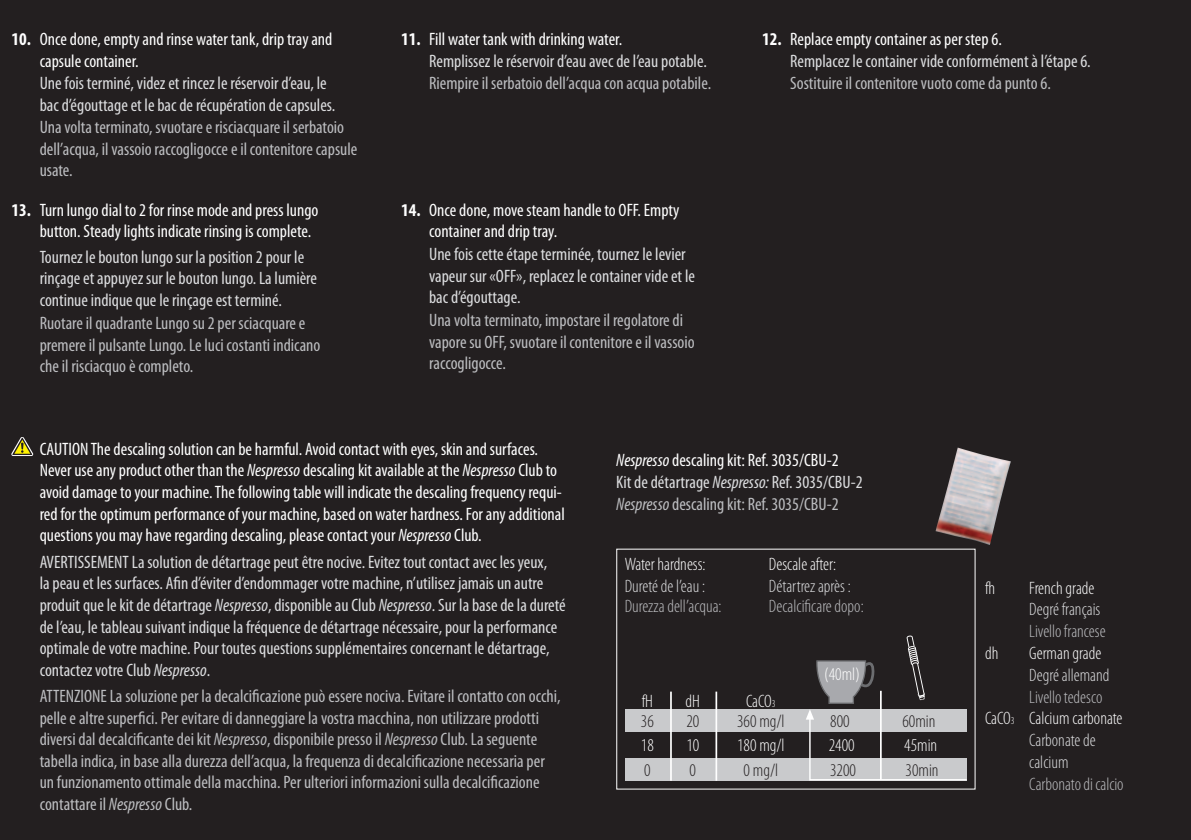
<style>
.page{position:relative;width:1191px;height:840px;background:#fff}
.page>*{position:absolute;margin:0;border:0;box-sizing:border-box;transform-origin:0 0}
.t1{font:condensed 18px/21.6px "Myriad Pro";color:#bcbdc0}
.t2{font:condensed 18px/21.6px "Myriad Pro";color:#dcdddf}
.t3{font:condensed 18px/21.6px "Myriad Pro";color:#fff}
.t4{font:300 condensed 18px "Myriad Pro";color:#fff}
.t5{font:300 condensed 18px "Myriad Pro";color:#bcbdc0}
.t6{font:300 condensed 18px/21.6px "Myriad Pro";color:#dcdddf}
.t7{font:300 condensed 18px/19.8px "Myriad Pro";color:#231f20;text-align:center}
.s1{font-weight:700}
.s2{font-style:italic}
.s3{color:#fff}
.s4{font-size:10.4px;color:#fff}
.s5{font-size:10.4px}
</style>
<div class="page">
<div style="left:0;top:0;width:1191px;height:839px;background:#231f20"></div>
<img style="left:935px;top:447px;width:76px;height:97px">
<div style="left:625px;top:709px;width:341px;height:22px;background:#c9cacc"></div>
<div style="left:625px;top:757px;width:341px;height:23px;background:#c9cacc"></div>
<hr style="left:715px;top:691px;width:2px;height:89px;background:#fff">
<hr style="left:670px;top:691px;width:2px;height:89px;background:#fff">
<svg style="left:805px;top:635px;width:162px;height:145px"></svg>
<svg style="left:11px;top:437px;width:23px;height:19px"></svg>
<p class="t3" style="left:12px;top:28px;width:322px"><span class="s1">10.</span> Once done, empty and rinse water tank, drip tray and</p>
<p class="t3" style="left:762px;top:28px;width:241px"><span class="s1">12.</span> Replace empty container as per step 6.</p>
<p class="t3" style="left:40px;top:50px;width:101px">capsule container.</p>
<p class="t3" style="left:401px;top:28px;width:223px"><span class="s1">11.</span> Fill water tank with drinking water.</p>
<p class="t2" style="left:790px;top:50px;width:302px">Remplacez le container vide conformément à l’étape 6.</p>
<p class="t2" style="left:429px;top:51px;width:279px">Remplissez le réservoir d’eau avec de l’eau potable.</p>
<p class="t2" style="left:40px;top:72px;width:297px">Une fois terminé, videz et rincez le réservoir d’eau, le bac d’égouttage et le bac de récupération de capsules.</p>
<p class="t1" style="left:40px;top:116px;width:319px">Una volta terminato, svuotare e risciacquare il serbatoio dell’acqua, il vassoio raccogligocce e il contenitore capsule usate.</p>
<p class="t3" style="left:40px;top:199px;width:280px;text-indent:-28px"><span class="s1">13.</span> Turn lungo dial to 2 for rinse mode and press lungo button. Steady lights indicate rinsing is complete.</p>
<p class="t2" style="left:40px;top:246px;width:279px">Tournez le bouton lungo sur la position 2 pour le rinçage et appuyez sur le bouton lungo. La lumière continue indique que le rinçage est terminé.</p>
<p class="t1" style="left:40px;top:312px;width:282px">Ruotare il quadrante Lungo su 2 per sciacquare e premere il pulsante Lungo. Le luci costanti indicano che il risciacquo è completo.</p>
<p class="t1" style="left:429px;top:73px;width:284px">Riempire il serbatoio dell’acqua con acqua potabile.</p>
<p class="t3" style="left:429px;top:199px;width:252px;text-indent:-28px"><span class="s1">14.</span> Once done, move steam handle to OFF. Empty container and drip tray.</p>
<p class="t2" style="left:429px;top:243px;width:267px">Une fois cette étape terminée, tournez le levier vapeur sur «OFF», replacez le container vide et le bac d’égouttage.</p>
<p class="t1" style="left:429px;top:309px;width:267px">Una volta terminato, impostare il regolatore di vapore su OFF, svuotare il contenitore e il vassoio raccogligocce.</p>
<p class="t1" style="left:790px;top:72px;width:262px">Sostituire il contenitore vuoto come da punto 6.</p>
<p class="t3" style="left:40px;top:438px;width:527px">CAUTION The descaling solution can be harmful. Avoid contact with eyes, skin and surfaces.<br>Never use any product other than the <span class="s2">Nespresso</span> descaling kit available at the <span class="s2">Nespresso</span> Club to avoid damage to your machine. The following table will indicate the descaling frequency requi&shy;red for the optimum performance of your machine, based on water hardness. For any additional questions you may have regarding descaling, please contact your <span class="s2">Nespresso</span> Club.</p>
<p class="t3" style="left:616px;top:449px;width:224px"><span class="s2">Nespresso</span> descaling kit: Ref. 3035/CBU-2</p>
<p class="t2" style="left:616px;top:471px;width:248px">Kit de détartrage <span class="s2">Nespresso:</span> Ref. 3035/CBU-2</p>
<p class="t1" style="left:616px;top:493px;width:224px"><span class="s2">Nespresso</span> descaling kit: Ref. 3035/CBU-2</p>
<p class="t2" style="left:40px;top:551px;width:527px">AVERTISSEMENT La solution de détartrage peut être nocive. Evitez tout contact avec les yeux,<br>la peau et les surfaces. Afin d’éviter d’endommager votre machine, n’utilisez jamais un autre produit que le kit de détartrage <span class="s2">Nespresso</span>, disponible au Club <span class="s2">Nespresso</span>. Sur la base de la dureté de l’eau, le tableau suivant indique la fréquence de détartrage nécessaire, pour la performance optimale de votre machine. Pour toutes questions supplémentaires concernant le détartrage, contactez votre Club <span class="s2">Nespresso</span>.</p>
<p class="t1" style="left:40px;top:685px;width:522px">ATTENZIONE La soluzione per la decalcificazione può essere nociva. Evitare il contatto con occhi, pelle e altre superfici. Per evitare di danneggiare la vostra macchina, non utilizzare prodotti diversi dal decalcificante dei kit <span class="s2">Nespresso</span>, disponibile presso il <span class="s2">Nespresso</span> Club. La seguente tabella indica, in base alla durezza dell’acqua, la frequenza di decalcificazione necessaria per un funzionamento ottimale della macchina. Per ulteriori informazioni sulla decalcificazione contattare il <span class="s2">Nespresso</span> Club.</p>
<p class="t4" style="left:625px;top:554px;width:82px">Water hardness:</p>
<p class="t4" style="left:769px;top:554px;width:69px">Descale after:</p>
<p class="t6" style="left:625px;top:575px;width:82px">Dureté de l’eau :</p>
<p class="t6" style="left:769px;top:575px;width:83px">Détartrez après :</p>
<p class="t5" style="left:625px;top:595px;width:98px">Durezza dell’acqua:</p>
<p class="t5" style="left:769px;top:595px;width:96px">Decalcificare dopo:</p>
<p class="t4" style="left:642px;top:691px;width:13px">fH</p>
<p class="t7" style="left:641px;top:711px;width:14px">36</p>
<p class="t4" style="left:641px;top:735px;width:14px">18</p>
<p class="t7" style="left:644px;top:759px;width:8px">0</p>
<p class="t4" style="left:685px;top:691px;width:16px">dH</p>
<p class="t7" style="left:686px;top:711px;width:14px">20</p>
<p class="t4" style="left:686px;top:735px;width:14px">10</p>
<p class="t7" style="left:689px;top:759px;width:8px">0</p>
<p class="t7" style="left:737px;top:691px;width:49px"><span class="s3">CaCO</span><span class="s4">3<br></span>360 mg/l</p>
<p class="t4" style="left:737px;top:735px;width:49px">180 mg/l</p>
<p class="t7" style="left:743px;top:759px;width:36px">0 mg/l</p>
<p class="t4" style="left:824px;top:663px;width:37px">(40ml)</p>
<p class="t7" style="left:830px;top:711px;width:21px">800</p>
<p class="t4" style="left:828px;top:735px;width:27px">2400</p>
<p class="t7" style="left:830px;top:759px;width:27px">3200</p>
<p class="t7" style="left:902px;top:711px;width:35px">60min</p>
<p class="t4" style="left:904px;top:735px;width:35px">45min</p>
<p class="t7" style="left:905px;top:759px;width:35px">30min</p>
<p class="t4" style="left:985px;top:578px;width:12px">fh</p>
<p class="t4" style="left:985px;top:642px;width:15px">dh</p>
<p class="t4" style="left:985px;top:707px;width:31px">CaCO<span class="s5">3</span></p>
<p class="t4" style="left:1029px;top:578px;width:67px">French grade</p>
<p class="t6" style="left:1029px;top:598px;width:73px">Degré français</p>
<p class="t5" style="left:1029px;top:621px;width:78px">Livello francese</p>
<p class="t4" style="left:1029px;top:643px;width:74px">German grade</p>
<p class="t6" style="left:1029px;top:664px;width:82px">Degré allemand</p>
<p class="t5" style="left:1029px;top:686px;width:75px">Livello tedesco</p>
<p class="t4" style="left:1029px;top:708px;width:95px">Calcium carbonate</p>
<p class="t6" style="left:1029px;top:729px;width:68px">Carbonate de calcium</p>
<p class="t5" style="left:1029px;top:773px;width:96px">Carbonato di calcio</p>
</div>
